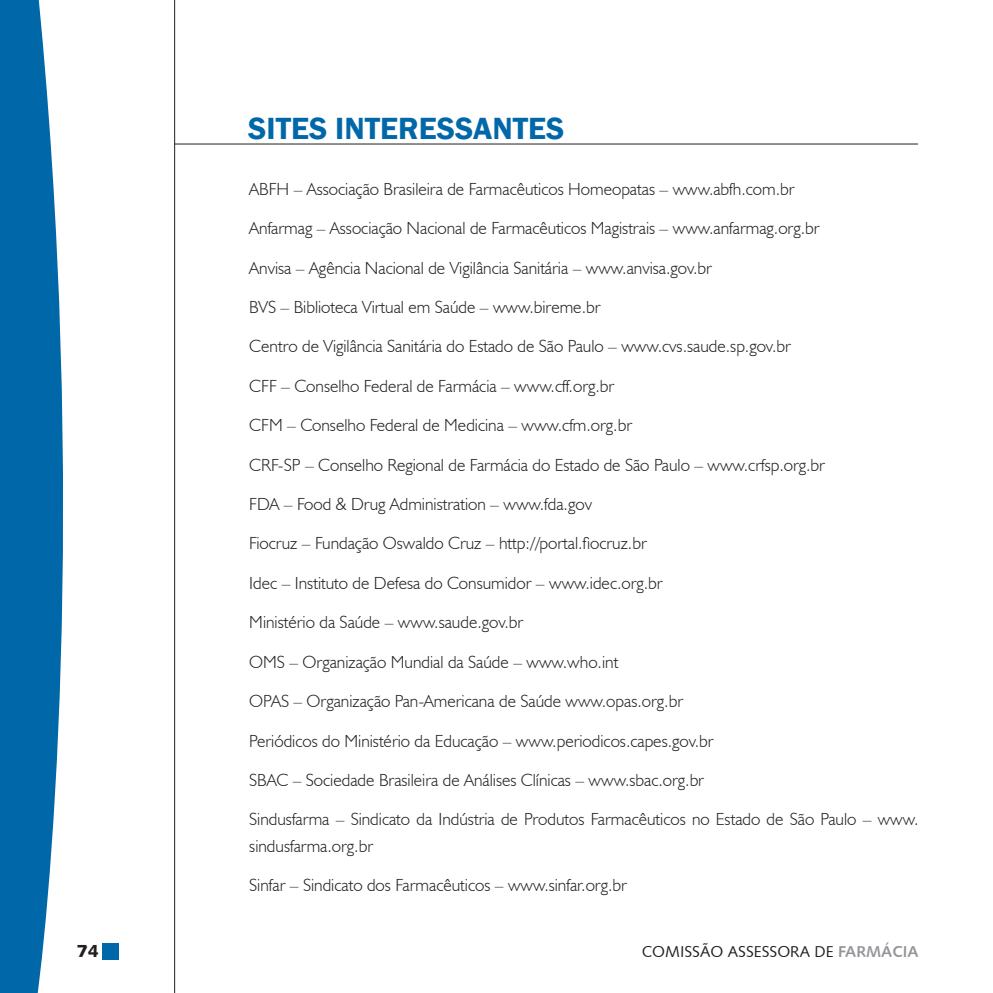
<style>
.page{position:relative;width:993px;height:993px;background:#fff}
.page>*{position:absolute;margin:0;border:0;box-sizing:border-box;transform-origin:0 0}
.t1{font:600 31.5px "Franklin Gothic";color:#0068a9}
.t2{font:300 17.5px/26.2px "Humanist 521 BT";color:#231f20}
.t3{font:17.5px "Humanist 531 BT Black A";color:#231f20}
.t4{font:15.75px "Humanist 531 BT Roman A";color:#231f20}
.s1{font-family:"Humanist 531 BT Bold A";color:#939598}
</style>
<div class="page">
<hr style="left:174px;top:0;width:1px;height:992px;background:#231f20">
<svg style="left:0;top:0;width:63px;height:992px;background:#1c78b2"></svg>
<div style="left:103px;top:943px;width:16px;height:16px;background:#0068a9"></div>
<hr style="left:174px;top:143px;width:743px;height:1px;background:#231f20">
<h1 class="t1" style="left:248px;top:109px;width:317px">SITES INTERESSANTES</h1>
<p class="t2" style="left:249px;top:175px;width:546px">ABFH – Associação Brasileira de Farmacêuticos Homeopatas – www.abfh.com.br</p>
<p class="t2" style="left:249px;top:215px;width:571px">Anfarmag – Associação Nacional de Farmacêuticos Magistrais – www.anfarmag.org.br</p>
<p class="t2" style="left:249px;top:254px;width:464px">Anvisa – Agência Nacional de Vigilância Sanitária – www.anvisa.gov.br</p>
<p class="t2" style="left:249px;top:293px;width:352px">BVS – Biblioteca Virtual em Saúde – www.bireme.br</p>
<p class="t2" style="left:249px;top:333px;width:543px">Centro de Vigilância Sanitária do Estado de São Paulo – www.cvs.saude.sp.gov.br</p>
<p class="t2" style="left:249px;top:372px;width:366px">CFF – Conselho Federal de Farmácia – www.cff.org.br</p>
<p class="t2" style="left:249px;top:411px;width:384px">CFM – Conselho Federal de Medicina – www.cfm.org.br</p>
<p class="t2" style="left:249px;top:451px;width:577px">CRF-SP – Conselho Regional de Farmácia do Estado de São Paulo – www.crfsp.org.br</p>
<p class="t2" style="left:249px;top:490px;width:344px">FDA – Food &amp; Drug Administration – www.fda.gov</p>
<p class="t2" style="left:249px;top:530px;width:399px">Fiocruz – Fundação Oswaldo Cruz – http://portal.fiocruz.br</p>
<p class="t2" style="left:249px;top:569px;width:415px">Idec – Instituto de Defesa do Consumidor – www.idec.org.br</p>
<p class="t2" style="left:249px;top:608px;width:275px">Ministério da Saúde – www.saude.gov.br</p>
<p class="t2" style="left:249px;top:648px;width:370px">OMS – Organização Mundial da Saúde – www.who.int</p>
<p class="t2" style="left:249px;top:687px;width:435px">OPAS – Organização Pan-Americana de Saúde www.opas.org.br</p>
<p class="t2" style="left:249px;top:726px;width:465px">Periódicos do Ministério da Educação – www.periodicos.capes.gov.br</p>
<p class="t2" style="left:249px;top:766px;width:456px">SBAC – Sociedade Brasileira de Análises Clínicas – www.sbac.org.br</p>
<p class="t2" style="left:249px;top:805px;width:670px">Sindusfarma – Sindicato da Indústria de Produtos Farmacêuticos no Estado de São Paulo – www. sindusfarma.org.br</p>
<p class="t2" style="left:249px;top:871px;width:379px">Sinfar – Sindicato dos Farmacêuticos – www.sinfar.org.br</p>
<p class="t3" style="left:77px;top:939px;width:23px">74</p>
<p class="t4" style="left:641px;top:940px;width:278px">COMISSÃO ASSESSORA DE <span class="s1">FARMÁCIA</span></p>
</div>
